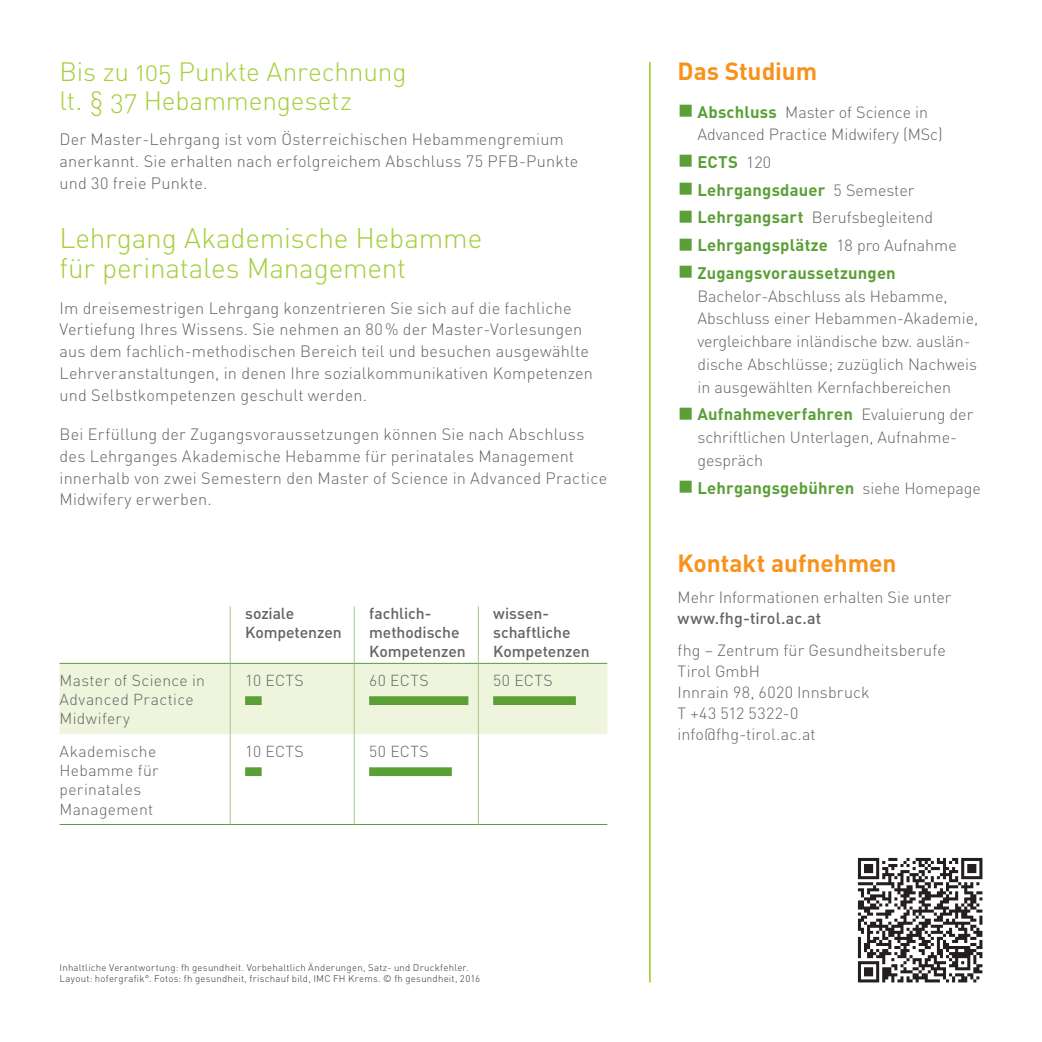
<style>
.page{position:relative;width:1042px;height:1042px;background:#fff}
.page>*{position:absolute;margin:0;border:0;box-sizing:border-box;transform-origin:0 0}
.t1{font:28px/30.8px "DIN Light Alternate";letter-spacing:-.01em;color:#a6ce39}
.t2{font:26.25px/28.9px "DIN Light Alternate";letter-spacing:-.005em;color:#a6ce39}
.t3{font:700 24.5px "DIN";letter-spacing:-.005em;color:#f7931d}
.t4{font:700 16.62px "DIN";letter-spacing:.01em;color:#5b9f37}
.t5{font:300 16.28px/21.9px "DIN";letter-spacing:.015em;color:#636366}
.t6{font:300 16.1px/22.8px "DIN";color:#636366}
.t7{font:300 16.1px "DIN";letter-spacing:.025em;color:#636366}
.t8{font:300 15.75px/19.2px "DIN";letter-spacing:.02em;color:#636366}
.t9{font:500 15.75px/18.9px "DIN";letter-spacing:-.005em;color:#636366}
.Impressum{font:300 9.62px/11px "DIN";letter-spacing:.025em;color:#312f30}
.s1{font-family:"Button Bonus Square Negative";font-weight:400;font-size:16.62px;color:#5b9f37}
.s2{font-weight:700;font-size:16.62px;color:#5b9f37}
.s3{font-family:"Button Bonus Square Negative";font-weight:400}
.s4{font-weight:300;font-size:16.1px;color:#636366}
.s5{font-weight:500}
</style>
<div class="page">
<hr style="left:649px;top:62px;width:2px;height:920px;background:#a6ce39">
<div style="left:60px;top:664px;width:547px;height:70px;background:#eff5dc"></div>
<svg style="left:229px;top:734px;width:249px;height:90px"></svg>
<hr style="left:60px;top:663px;width:170px;height:1px;background:#5b9f37">
<hr style="left:230px;top:606px;width:1px;height:57px;background:#a5c78e">
<hr style="left:354px;top:606px;width:1px;height:57px;background:#a5c78e">
<hr style="left:230px;top:663px;width:124px;height:1px;background:#5b9f37">
<hr style="left:354px;top:663px;width:124px;height:1px;background:#5b9f37">
<hr style="left:478px;top:606px;width:1px;height:57px;background:#a5c78e">
<hr style="left:478px;top:663px;width:129px;height:1px;background:#5b9f37">
<hr style="left:230px;top:664px;width:1px;height:70px;background:#a5c78e">
<hr style="left:354px;top:664px;width:1px;height:70px;background:#a5c78e">
<hr style="left:478px;top:664px;width:1px;height:70px;background:#a5c78e">
<hr style="left:60px;top:824px;width:170px;height:1px;background:#5b9f37">
<hr style="left:230px;top:734px;width:1px;height:90px;background:#a5c78e">
<hr style="left:354px;top:734px;width:1px;height:90px;background:#a5c78e">
<hr style="left:230px;top:824px;width:124px;height:1px;background:#5b9f37">
<hr style="left:354px;top:824px;width:124px;height:1px;background:#5b9f37">
<hr style="left:478px;top:734px;width:1px;height:90px;background:#a5c78e">
<hr style="left:478px;top:824px;width:129px;height:1px;background:#5b9f37">
<div style="left:245px;top:696px;width:17px;height:9px;background:#5b9f37"></div>
<div style="left:369px;top:696px;width:99px;height:9px;background:#5b9f37"></div>
<div style="left:493px;top:696px;width:83px;height:9px;background:#5b9f37"></div>
<div style="left:245px;top:767px;width:17px;height:9px;background:#5b9f37"></div>
<div style="left:369px;top:767px;width:83px;height:9px;background:#5b9f37"></div>
<svg style="left:858px;top:858px;width:124px;height:124px"></svg>
<p class="t2" style="left:60px;top:57px;width:348px">Bis zu 105 Punkte Anrechnung lt. § 37 Hebammengesetz</p>
<p class="t5" style="left:60px;top:128px;width:520px">Der Master-Lehrgang ist vom Österreichischen Hebammengremium anerkannt. Sie erhalten nach erfolgreichem Abschluss 75 PFB-Punkte und 30 freie Punkte.</p>
<p class="t1" style="left:60px;top:222px;width:424px">Lehrgang Akademische Hebamme für perinatales Management</p>
<p class="t5" style="left:60px;top:297px;width:535px">Im dreisemestrigen Lehrgang konzentrieren Sie sich auf die fachliche Vertiefung Ihres Wissens. Sie nehmen an 80% der Master-Vorlesungen aus dem fachlich-methodischen Bereich teil und besuchen ausgewählte Lehrveranstaltungen, in denen Ihre sozialkommunikativen Kompetenzen und Selbstkompetenzen geschult werden.</p>
<p class="t5" style="left:60px;top:423px;width:549px">Bei Erfüllung der Zugangsvoraussetzungen können Sie nach Abschluss des Lehrganges Akademische Hebamme für perinatales Management innerhalb von zwei Semestern den Master of Science in Advanced Practice Midwifery erwerben.</p>
<p class="t9" style="left:245px;top:604px;width:98px">soziale<br>Kompetenzen</p>
<p class="t9" style="left:369px;top:604px;width:98px">fachlich&shy;methodische<br>Kompetenzen</p>
<p class="t9" style="left:493px;top:604px;width:98px">wissen&shy;schaftliche<br>Kompetenzen</p>
<p class="t8" style="left:60px;top:670px;width:147px">Master of Science in<br>Advanced Practice<br>Midwifery</p>
<p class="t8" style="left:245px;top:670px;width:60px">10 ECTS</p>
<p class="t8" style="left:369px;top:670px;width:61px">60 ECTS</p>
<p class="t8" style="left:493px;top:670px;width:61px">50 ECTS</p>
<p class="t8" style="left:60px;top:741px;width:100px">Akademische<br>Hebamme für perinatales<br>Management</p>
<p class="t8" style="left:245px;top:741px;width:60px">10 ECTS</p>
<p class="t8" style="left:369px;top:741px;width:61px">50 ECTS</p>
<p class="Impressum" style="left:60px;top:962px;width:422px">Inhaltliche Verantwortung: fh gesundheit. Vorbehaltlich Änderungen, Satz- und Druckfehler.<br>Layout: hofergrafik°. Fotos: fh gesundheit, frischauf bild, IMC FH Krems. © fh gesundheit, 2016</p>
<p class="t3" style="left:677px;top:55px;width:141px">Das Studium</p>
<p class="t6" style="left:697px;top:100px;width:247px;text-indent:-20px"><span class="s1">#</span> <span class="s2">Abschluss</span> Master of Science in<br>Advanced Practice Midwifery (MSc)</p>
<p class="t4" style="left:677px;top:151px;width:95px"><span class="s3">#</span> ECTS <span class="s4">120</span></p>
<p class="t4" style="left:677px;top:179px;width:238px"><span class="s3">#</span> Lehrgangsdauer <span class="s4">5 Semester</span></p>
<p class="t6" style="left:677px;top:206px;width:257px"><span class="s1">#</span> <span class="s2">Lehrgangsart</span> Berufsbegleitend</p>
<p class="t4" style="left:677px;top:234px;width:281px"><span class="s3">#</span> Lehrgangsplätze <span class="s4">18 pro Aufnahme</span></p>
<p class="t4" style="left:677px;top:262px;width:220px"><span class="s3">#</span> Zugangsvoraussetzungen</p>
<p class="t6" style="left:697px;top:284px;width:282px">Bachelor-Abschluss als Hebamme, Abschluss einer Hebammen-Akademie, vergleichbare inländische bzw. auslän&shy;dische Abschlüsse; zuzüglich Nachweis in ausgewählten Kernfachbereichen</p>
<p class="t4" style="left:677px;top:403px;width:297px"><span class="s3">#</span> Aufnahmeverfahren <span class="s4">Evaluierung der</span></p>
<p class="t6" style="left:697px;top:426px;width:258px">schriftlichen Unterlagen, Aufnahme&shy;gespräch</p>
<p class="t4" style="left:677px;top:477px;width:305px"><span class="s3">#</span> Lehrgangsgebühren <span class="s4">siehe Homepage</span></p>
<p class="t3" style="left:677px;top:547px;width:221px">Kontakt aufnehmen</p>
<p class="t6" style="left:677px;top:586px;width:275px;line-height:21px">Mehr Informationen erhalten Sie unter <span class="s5">www.fhg-tirol.ac.at</span></p>
<p class="t6" style="left:677px;top:639px;width:270px;line-height:21px">fhg – Zentrum für Gesundheitsberufe<br>Tirol GmbH</p>
<p class="t6" style="left:677px;top:680px;width:194px">Innrain 98, 6020 Innsbruck</p>
<p class="t7" style="left:677px;top:703px;width:122px">T +43 512 5322-0</p>
<p class="t6" style="left:677px;top:722px;width:140px">info@fhg-tirol.ac.at</p>
</div>
